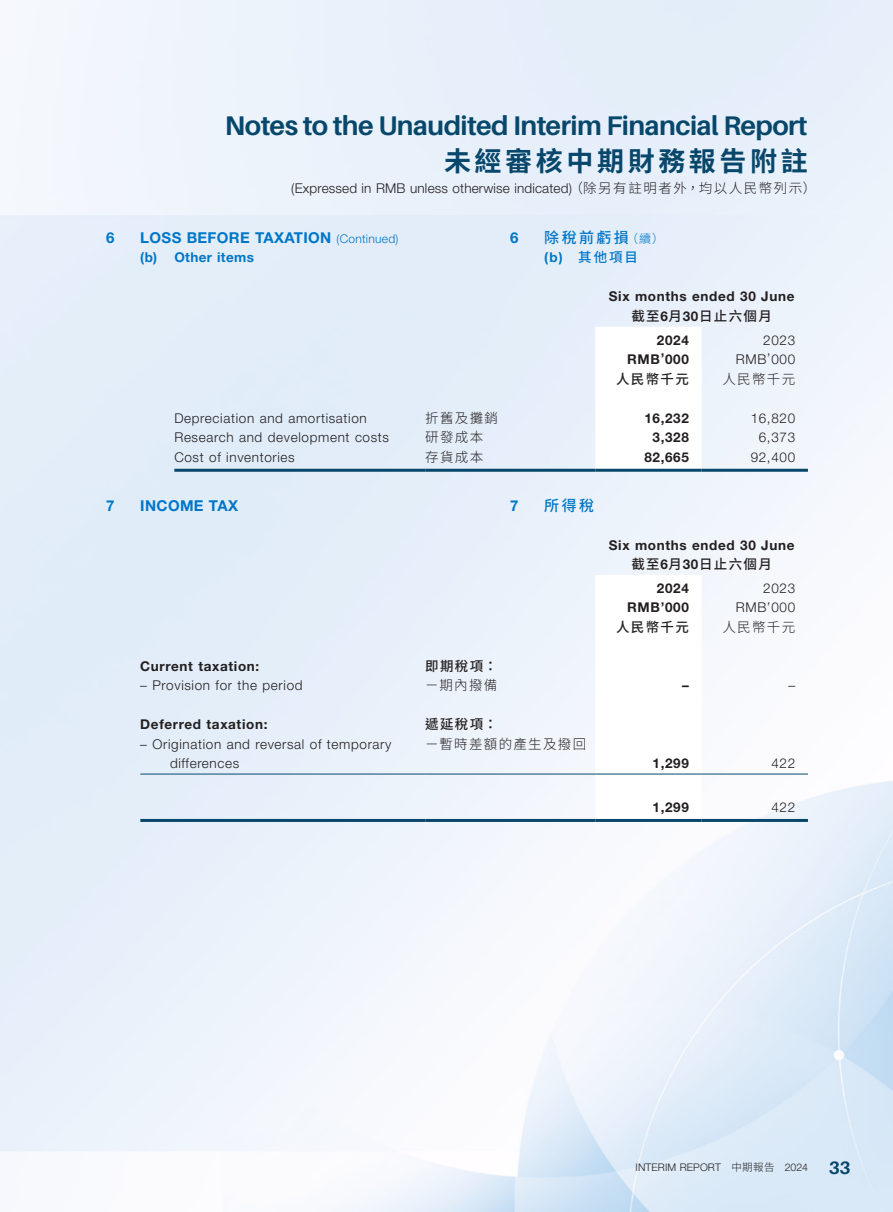
<style>
.page{position:relative;width:893px;height:1212px;background:#fff}
.page>*{position:absolute;margin:0;border:0;box-sizing:border-box;transform-origin:0 0}
.t1{font:700 27px "Aileron";letter-spacing:-.02em;color:#07476b}
.t2{font:700 27px "Source Han Sans TC";letter-spacing:.135em;color:#07476b}
.Heading_1{font:700 15px "Helvetica Neue LT Std";letter-spacing:.025em;color:#0076c8}
.C_Heading_1{font:500 15px "Source Han Sans TC";letter-spacing:.16em;color:#0076c8}
.C_Heading_1-2{font:700 15px "Helvetica Neue LT Std";color:#0076c8}
.Body_Text{font:300 13.5px/19.5px "Helvetica Neue LT Std";letter-spacing:.05em;color:#231f20}
.Body_Text-2{font:700 13.5px "Helvetica Neue LT Std";letter-spacing:.05em;color:#231f20}
.Body_Text-3{font:300 13.5px "Helvetica Neue LT Std";letter-spacing:.015em;color:#231f20}
.Body_Text-4{font:500 13.5px "Source Han Sans TC";letter-spacing:.1em;color:#231f20}
.Body_Text-5{font:300 13.5px "Source Han Sans TC";letter-spacing:.1em;color:#231f20}
.Heading_2{font:700 13.5px "Helvetica Neue LT Std";letter-spacing:.03em;color:#0076c8}
.C_Heading_2{font:500 13.5px "Source Han Sans TC";color:#0076c8}
.t3{font:300 10.5px "Helvetica Neue LT Std";letter-spacing:.015em;color:#231f20}
.s1{font-family:"Source Han Sans TC"}
.s2{font-weight:300;font-size:12px}
.s3{font-family:"Helvetica Neue LT Std";font-weight:700}
.s4{font-family:"Aileron";font-weight:700;font-size:18px;color:#07476b}
</style>
<div class="page">
<svg style="left:595px;top:327px;width:107px;height:142px"></svg>
<hr style="left:174px;top:469px;width:251px;height:3px;background:#07476b">
<hr style="left:425px;top:469px;width:170px;height:3px;background:#07476b">
<hr style="left:595px;top:469px;width:107px;height:3px;background:#07476b">
<hr style="left:702px;top:469px;width:106px;height:3px;background:#07476b">
<svg style="left:595px;top:575px;width:107px;height:244px"></svg>
<hr style="left:140px;top:774px;width:285px;height:1px;background:#07476b">
<hr style="left:425px;top:774px;width:170px;height:1px;background:#07476b">
<hr style="left:595px;top:774px;width:107px;height:1px;background:#07476b">
<hr style="left:702px;top:774px;width:106px;height:1px;background:#07476b">
<hr style="left:140px;top:819px;width:285px;height:3px;background:#07476b">
<hr style="left:425px;top:819px;width:170px;height:3px;background:#07476b">
<hr style="left:595px;top:819px;width:107px;height:3px;background:#07476b">
<hr style="left:702px;top:819px;width:106px;height:3px;background:#07476b">
<h1 class="t1" style="left:225px;top:111px;width:584px">Notes to the Unaudited Interim Financial Report</h1>
<h1 class="t2" style="left:444px;top:146px;width:365px">未經審核中期財務報告附註</h1>
<p class="Body_Text-3" style="left:291px;top:180px;width:526px">(Expressed in RMB unless otherwise indicated)<span class="s1">（除另有註明者外，均以人民幣列示）</span></p>
<p class="Heading_1" style="left:106px;top:228px;width:10px">6</p>
<p class="Heading_1" style="left:140px;top:228px;width:260px">LOSS BEFORE TAXATION <span class="s2">(Continued)</span></p>
<p class="Heading_2" style="left:140px;top:249px;width:115px">(b) Other items</p>
<p class="C_Heading_1-2" style="left:510px;top:228px;width:10px">6</p>
<p class="C_Heading_1" style="left:544px;top:229px;width:121px">除稅前虧損<span class="s2">（續）</span></p>
<p class="C_Heading_2" style="left:544px;top:250px;width:95px"><span class="s3">(b)</span> 其他項目</p>
<p class="Body_Text-2" style="left:609px;top:288px;width:187px">Six months ended 30 June</p>
<p class="Body_Text-4" style="left:631px;top:308px;width:142px">截至<span class="s3">6</span>月<span class="s3">30</span>日止六個月</p>
<p class="Body_Text-2" style="left:657px;top:331px;width:33px">2024</p>
<p class="Body_Text" style="left:763px;top:330px;width:33px">2023</p>
<p class="Body_Text-2" style="left:627px;top:351px;width:63px">RMB’000</p>
<p class="Body_Text" style="left:736px;top:349px;width:61px">RMB’000</p>
<p class="Body_Text-4" style="left:616px;top:371px;width:74px">人民幣千元</p>
<p class="Body_Text-5" style="left:722px;top:371px;width:74px">人民幣千元</p>
<p class="Body_Text" style="left:174px;top:408px;width:194px">Depreciation and amortisation</p>
<p class="Body_Text-5" style="left:425px;top:410px;width:74px">折舊及攤銷</p>
<p class="Body_Text-2" style="left:644px;top:409px;width:46px">16,232</p>
<p class="Body_Text" style="left:751px;top:408px;width:46px">16,820</p>
<p class="Body_Text" style="left:174px;top:427px;width:216px">Research and development costs</p>
<p class="Body_Text-5" style="left:425px;top:430px;width:59px">研發成本</p>
<p class="Body_Text-2" style="left:652px;top:429px;width:38px">3,328</p>
<p class="Body_Text" style="left:759px;top:427px;width:38px">6,373</p>
<p class="Body_Text" style="left:174px;top:447px;width:122px">Cost of inventories</p>
<p class="Body_Text-5" style="left:425px;top:449px;width:59px">存貨成本</p>
<p class="Body_Text-2" style="left:644px;top:448px;width:46px">82,665</p>
<p class="Body_Text" style="left:751px;top:447px;width:46px">92,400</p>
<p class="Heading_1" style="left:106px;top:496px;width:10px">7</p>
<p class="Heading_1" style="left:140px;top:496px;width:99px">INCOME TAX</p>
<p class="C_Heading_1-2" style="left:510px;top:496px;width:10px">7</p>
<p class="C_Heading_1" style="left:544px;top:496px;width:51px">所得稅</p>
<p class="Body_Text-2" style="left:609px;top:536px;width:187px">Six months ended 30 June</p>
<p class="Body_Text-4" style="left:631px;top:556px;width:142px">截至<span class="s3">6</span>月<span class="s3">30</span>日止六個月</p>
<p class="Body_Text-2" style="left:657px;top:580px;width:33px">2024</p>
<p class="Body_Text" style="left:763px;top:578px;width:33px">2023</p>
<p class="Body_Text-2" style="left:627px;top:599px;width:63px">RMB’000</p>
<p class="Body_Text" style="left:736px;top:597px;width:61px">RMB’000</p>
<p class="Body_Text-4" style="left:616px;top:619px;width:74px">人民幣千元</p>
<p class="Body_Text-5" style="left:722px;top:619px;width:74px">人民幣千元</p>
<p class="Body_Text-2" style="left:140px;top:658px;width:121px">Current taxation:</p>
<p class="Body_Text-4" style="left:425px;top:658px;width:74px">即期稅項：</p>
<p class="Body_Text" style="left:140px;top:675px;width:164px">– Provision for the period</p>
<p class="Body_Text-5" style="left:425px;top:678px;width:74px">－期內撥備</p>
<p class="Body_Text-2" style="left:682px;top:677px;width:8px">–</p>
<p class="Body_Text" style="left:788px;top:675px;width:8px">–</p>
<p class="Body_Text-2" style="left:140px;top:716px;width:129px">Deferred taxation:</p>
<p class="Body_Text-4" style="left:425px;top:717px;width:74px">遞延稅項：</p>
<p class="Body_Text" style="left:170px;top:734px;width:223px;text-indent:-30px">– Origination and reversal of temporary differences</p>
<p class="Body_Text-5" style="left:425px;top:736px;width:163px">－暫時差額的產生及撥回</p>
<p class="Body_Text-2" style="left:652px;top:755px;width:38px">1,299</p>
<p class="Body_Text" style="left:771px;top:753px;width:25px">422</p>
<p class="Body_Text-2" style="left:652px;top:799px;width:38px">1,299</p>
<p class="Body_Text" style="left:771px;top:797px;width:25px">422</p>
<p class="t3" style="left:636px;top:1161px;width:216px">INTERIM REPORT<span class="s1">　中期報告　</span>2024 <span class="s4">33</span></p>
</div>
